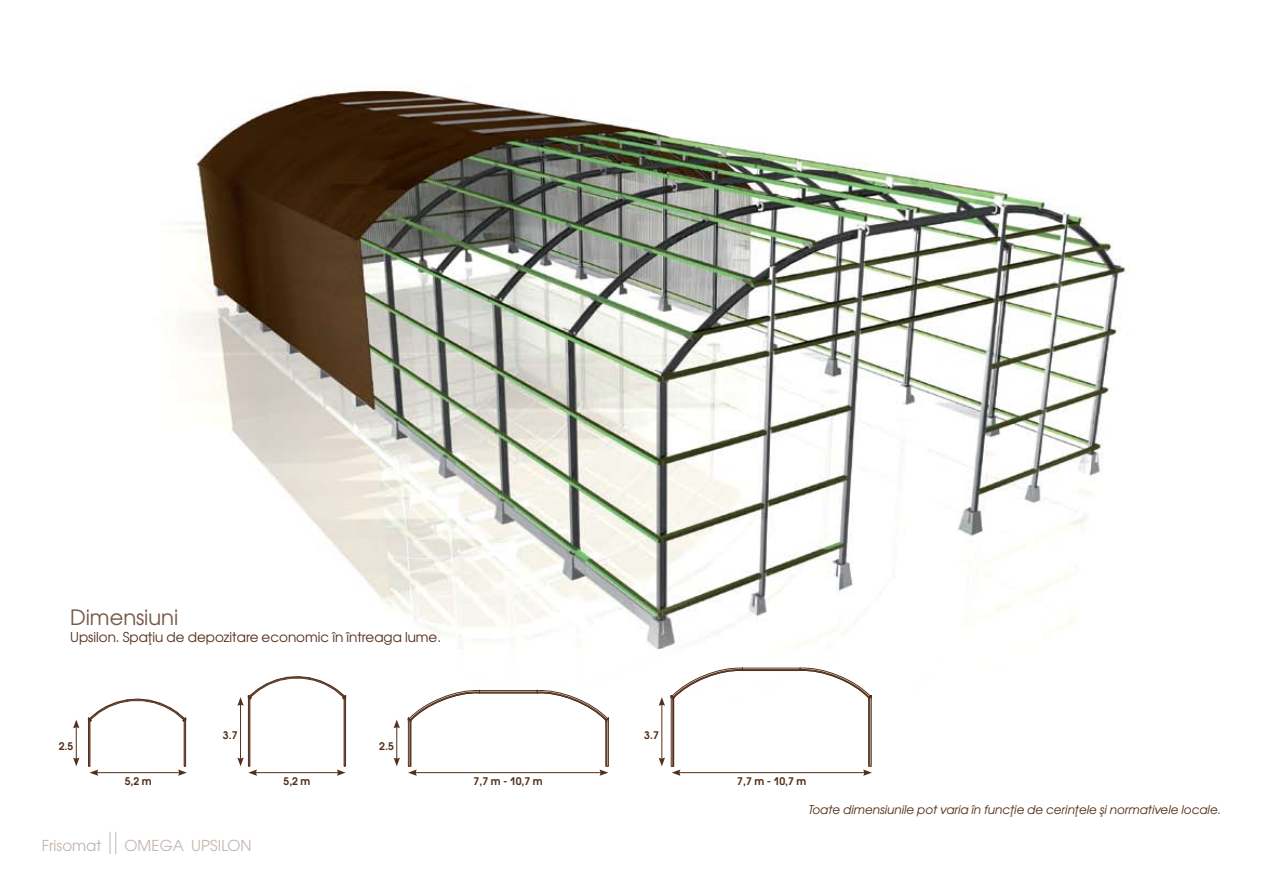
<style>
.page{position:relative;width:1263px;height:893px;background:#fff}
.page>*{position:absolute;margin:0;border:0;box-sizing:border-box;transform-origin:0 0}
.t1{font:21px "Avant Garde Gothic Book ITC";color:#765948}
.t2{font:15px "Avant Garde Gothic Book ITC";letter-spacing:.01em;color:#c3b7af}
.t3{font:13.5px "Avant Garde Gothic Book ITC";color:#54301a}
.t4{font:italic 12px "Avant Garde Gothic Book ITC";color:#54301a}
.t5{font:10.5px "Avant Garde Gothic Demi ITC";color:#54301a}
.s1{font-size:30px}
</style>
<div class="page">
<img style="left:179px;top:89px;width:951px;height:560px">
<div style="left:88px;top:719px;width:2px;height:47px;border:1px solid #54301a"></div>
<hr style="left:89px;top:720px;width:1px;height:46px;background:#54301a">
<div style="left:184px;top:719px;width:2px;height:47px;border:1px solid #54301a"></div>
<hr style="left:185px;top:720px;width:1px;height:46px;background:#54301a">
<svg style="left:88px;top:698px;width:99px;height:24px"></svg>
<div style="left:248px;top:697px;width:2px;height:69px;border:1px solid #54301a"></div>
<hr style="left:249px;top:697px;width:1px;height:69px;background:#54301a">
<div style="left:344px;top:697px;width:2px;height:69px;border:1px solid #54301a"></div>
<hr style="left:345px;top:697px;width:1px;height:69px;background:#54301a">
<div style="left:742px;top:668px;width:58px;height:2px;border:1px solid #54301a"></div>
<div style="left:671px;top:697px;width:2px;height:69px;border:1px solid #54301a"></div>
<hr style="left:742px;top:670px;width:58px;height:1px;background:#54301a">
<hr style="left:868px;top:699px;width:1px;height:67px;background:#54301a">
<hr style="left:869px;top:699px;width:1px;height:67px;background:#54301a">
<hr style="left:673px;top:699px;width:1px;height:67px;background:#54301a">
<svg style="left:671px;top:667px;width:72px;height:33px"></svg>
<svg style="left:800px;top:667px;width:72px;height:33px"></svg>
<div style="left:408px;top:719px;width:2px;height:47px;border:1px solid #54301a"></div>
<hr style="left:479px;top:693px;width:58px;height:1px;background:#54301a">
<hr style="left:606px;top:721px;width:1px;height:45px;background:#54301a">
<hr style="left:411px;top:721px;width:1px;height:45px;background:#54301a">
<hr style="left:410px;top:721px;width:1px;height:45px;background:#54301a">
<svg style="left:408px;top:689px;width:72px;height:33px"></svg>
<svg style="left:537px;top:689px;width:72px;height:33px"></svg>
<hr style="left:96px;top:772px;width:84px;height:1px;background:#54301a">
<svg style="left:90px;top:769px;width:8px;height:7px"></svg>
<svg style="left:178px;top:769px;width:9px;height:7px"></svg>
<hr style="left:414px;top:772px;width:188px;height:1px;background:#54301a">
<svg style="left:408px;top:769px;width:9px;height:7px"></svg>
<svg style="left:599px;top:769px;width:9px;height:7px"></svg>
<hr style="left:76px;top:726px;width:1px;height:34px;background:#54301a">
<svg style="left:73px;top:757px;width:6px;height:9px"></svg>
<svg style="left:73px;top:719px;width:6px;height:9px"></svg>
<hr style="left:240px;top:703px;width:1px;height:57px;background:#54301a">
<svg style="left:237px;top:676px;width:110px;height:30px"></svg>
<hr style="left:396px;top:726px;width:1px;height:34px;background:#54301a">
<svg style="left:393px;top:757px;width:7px;height:9px"></svg>
<svg style="left:393px;top:719px;width:7px;height:9px"></svg>
<hr style="left:662px;top:703px;width:1px;height:57px;background:#54301a">
<svg style="left:659px;top:757px;width:6px;height:9px"></svg>
<svg style="left:659px;top:697px;width:6px;height:9px"></svg>
<hr style="left:255px;top:772px;width:84px;height:1px;background:#54301a">
<svg style="left:237px;top:757px;width:20px;height:19px"></svg>
<svg style="left:337px;top:769px;width:9px;height:7px"></svg>
<hr style="left:678px;top:772px;width:187px;height:1px;background:#54301a">
<svg style="left:672px;top:769px;width:9px;height:7px"></svg>
<svg style="left:863px;top:769px;width:9px;height:7px"></svg>
<h1 class="t1" style="left:70px;top:605px;width:110px">Dimensiuni</h1>
<p class="t3" style="left:70px;top:629px;width:372px">Upsilon. Spaţiu de depozitare economic în întreaga lume.</p>
<p class="t5" style="left:59px;top:739px;width:16px">2.5</p>
<p class="t5" style="left:223px;top:728px;width:16px">3.7</p>
<p class="t5" style="left:379px;top:739px;width:16px">2.5</p>
<p class="t5" style="left:644px;top:728px;width:16px">3.7</p>
<p class="t5" style="left:125px;top:774px;width:29px">5,2 m</p>
<p class="t5" style="left:474px;top:774px;width:71px">7,7 m - 10,7 m</p>
<p class="t5" style="left:283px;top:774px;width:29px">5,2 m</p>
<p class="t5" style="left:737px;top:774px;width:71px">7,7 m - 10,7 m</p>
<p class="t2" style="left:42px;top:836px;width:211px">Frisomat <span class="s1">||</span> OMEGA UPSILON</p>
<p class="t4" style="left:809px;top:803px;width:414px">Toate dimensiunile pot varia în funcţie de cerinţele şi normativele locale.</p>
</div>
